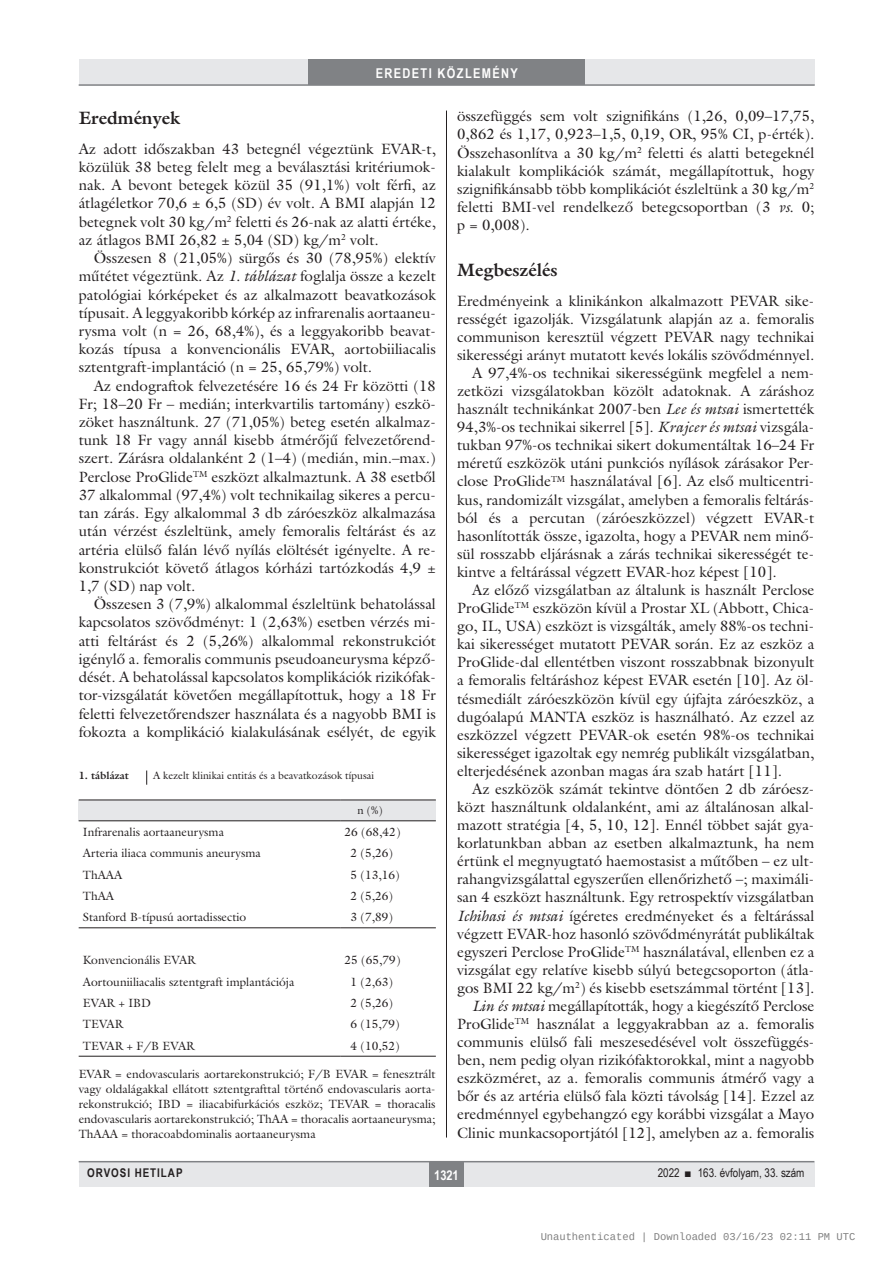
<style>
.page{position:relative;width:893px;height:1263px;background:#fff}
.page>*{position:absolute;margin:0;border:0;box-sizing:border-box;transform-origin:0 0}
.alcimbold{font:700 18px "Galliard Reg";color:#231f20}
.Body_Text{font:15px/18.1px "Galliard Reg";color:#231f20;text-align:justify}
.Body_tompa{font:15px/18.1px "Galliard Reg";color:#231f20;text-align:justify}
.t1{font:700 13.5px "Arial Narrow";letter-spacing:.1em;color:#fff}
.tompa_8_10{font:12px/15px "Galliard Reg";color:#231f20;text-align:justify}
.tabla{font:12px "Galliard Reg";color:#231f20}
.t2{font:12px "Arial Narrow";color:#231f20}
.t3{font:700 12px "Arial Narrow";letter-spacing:.08em;color:#231f20}
.tablafej{font:11.25px "Galliard Reg";color:#231f20}
.kepalairas2{font:10.5px "Galliard Reg";color:#231f20}
.t4{font:10.5px "Liberation Mono";color:rgb(0 0 0/.5)}
.kepalairas1{font:700 10.5px "Galliard Reg";color:#231f20}
.s1{font-style:italic}
</style>
<div class="page">
<div style="left:79px;top:1161px;width:735px;height:25px;background:#e6e7e9"></div>
<div style="left:429px;top:1161px;width:34px;height:25px;background:#808285"></div>
<hr style="left:79px;top:1161px;width:735px;height:1px;background:#808285">
<div style="left:79px;top:60px;width:735px;height:25px;background:#e6e7e9"></div>
<div style="left:308px;top:60px;width:277px;height:25px;background:#808285"></div>
<hr style="left:79px;top:84px;width:736px;height:2px;background:#808285">
<hr style="left:446px;top:111px;width:1px;height:1026px;background:#231f20">
<svg style="left:146px;top:770px;width:1px;height:15px"></svg>
<div style="left:79px;top:800px;width:357px;height:21px;background:#e6e7e9"></div>
<hr style="left:79px;top:799px;width:261px;height:1px;background:#231f20">
<hr style="left:340px;top:799px;width:96px;height:1px;background:#231f20">
<hr style="left:79px;top:820px;width:261px;height:1px;background:#231f20">
<hr style="left:340px;top:820px;width:96px;height:1px;background:#231f20">
<hr style="left:79px;top:927px;width:261px;height:1px;background:#231f20">
<hr style="left:340px;top:927px;width:96px;height:1px;background:#231f20">
<hr style="left:79px;top:1056px;width:261px;height:1px;background:#231f20">
<hr style="left:340px;top:1056px;width:96px;height:1px;background:#231f20">
<p class="t1" style="left:376px;top:63px;width:144px">EREDETI KÖZLEMÉNY</p>
<p class="alcimbold" style="left:79px;top:106px;width:103px">Eredmények</p>
<p class="Body_tompa" style="left:79px;top:139px;width:359px">Az adott időszakban 43 betegnél végeztünk EVAR-t, közülük 38 beteg felelt meg a beválasztási kritériumok&shy;nak. A bevont betegek közül 35 (91,1%) volt férfi, az átlagéletkor 70,6 ± 6,5 (SD) év volt. A BMI alapján 12 betegnek volt 30 kg/m<sup>2</sup> feletti és 26-nak az alatti értéke, az átlagos BMI 26,82 ± 5,04 (SD) kg/m<sup>2</sup> volt.</p>
<p class="Body_Text" style="left:79px;top:249px;width:359px;text-indent:15px">Összesen 8 (21,05%) sürgős és 30 (78,95%) elektív műtétet végeztünk. Az <span class="s1">1. táblázat</span> foglalja össze a kezelt patológiai kórképeket és az alkalmazott beavatkozások típusait. A leggyakoribb kórkép az infrarenalis aortaaneu&shy;rysma volt (n = 26, 68,4%), és a leggyakoribb beavat&shy;kozás típusa a konvencionális EVAR, aortobiiliacalis sztentgraft-implantáció (n = 25, 65,79%) volt.</p>
<p class="Body_Text" style="left:79px;top:376px;width:359px;text-indent:15px">Az endograftok felvezetésére 16 és 24 Fr közötti (18<br>Fr; 18–20 Fr – medián; interkvartilis tartomány) eszkö&shy;zöket használtunk. 27 (71,05%) beteg esetén alkalmaz&shy;tunk 18 Fr vagy annál kisebb átmérőjű felvezetőrend&shy;szert. Zárásra oldalanként 2 (1–4) (medián, min.–max.)<br>Perclose ProGlide<sup>TM</sup> eszközt alkalmaztunk. A 38 esetből 37 alkalommal (97,4%) volt technikailag sikeres a percu&shy;tan zárás. Egy alkalommal 3 db záróeszköz alkalmazása után vérzést észleltünk, amely femoralis feltárást és az artéria elülső falán lévő nyílás elöltését igényelte. A re&shy;konstrukciót követő átlagos kórházi tartózkodás 4,9 ± 1,7 (SD) nap volt.</p>
<p class="Body_Text" style="left:79px;top:595px;width:359px;text-indent:15px">Összesen 3 (7,9%) alkalommal észleltünk behatolással kapcsolatos szövődményt: 1 (2,63%) esetben vérzés mi&shy;atti feltárást és 2 (5,26%) alkalommal rekonstrukciót igénylő a. femoralis communis pseudoaneurysma képző&shy;dését. A behatolással kapcsolatos komplikációk rizikófak&shy;tor-vizsgálatát követően megállapítottuk, hogy a 18 Fr feletti felvezetőrendszer használata és a nagyobb BMI is fokozta a komplikáció kialakulásának esélyét, de egyik</p>
<p class="kepalairas1" style="left:79px;top:768px;width:52px">1. táblázat</p>
<p class="kepalairas2" style="left:153px;top:769px;width:223px">A kezelt klinikai entitás és a beavatkozások típusai</p>
<p class="tablafej" style="left:357px;top:803px;width:27px">n (%)</p>
<p class="tabla" style="left:83px;top:824px;width:143px">Infrarenalis aortaaneurysma</p>
<p class="tabla" style="left:344px;top:824px;width:58px">26 (68,42)</p>
<p class="tabla" style="left:83px;top:846px;width:179px">Arteria iliaca communis aneurysma</p>
<p class="tabla" style="left:350px;top:846px;width:44px">2 (5,26)</p>
<p class="tabla" style="left:83px;top:867px;width:41px">ThAAA</p>
<p class="tabla" style="left:350px;top:867px;width:51px">5 (13,16)</p>
<p class="tabla" style="left:83px;top:888px;width:33px">ThAA</p>
<p class="tabla" style="left:350px;top:888px;width:44px">2 (5,26)</p>
<p class="tabla" style="left:83px;top:910px;width:165px">Stanford B-típusú aortadissectio</p>
<p class="tabla" style="left:350px;top:910px;width:44px">3 (7,89)</p>
<p class="tabla" style="left:83px;top:953px;width:114px">Konvencionális EVAR</p>
<p class="tabla" style="left:344px;top:953px;width:58px">25 (65,79)</p>
<p class="tabla" style="left:83px;top:974px;width:213px">Aortouniiliacalis sztentgraft implantációja</p>
<p class="tabla" style="left:350px;top:974px;width:44px">1 (2,63)</p>
<p class="tabla" style="left:83px;top:995px;width:70px">EVAR + IBD</p>
<p class="tabla" style="left:350px;top:995px;width:44px">2 (5,26)</p>
<p class="tabla" style="left:83px;top:1017px;width:42px">TEVAR</p>
<p class="tabla" style="left:350px;top:1017px;width:51px">6 (15,79)</p>
<p class="tabla" style="left:83px;top:1038px;width:113px">TEVAR + F/B EVAR</p>
<p class="tabla" style="left:350px;top:1038px;width:51px">4 (10,52)</p>
<p class="tompa_8_10" style="left:79px;top:1066px;width:358px">EVAR = endovascularis aortarekonstrukció; F/B EVAR = fenesztrált vagy oldalágakkal ellátott sztentgrafttal történő endovascularis aorta&shy;rekonstrukció; IBD = iliacabifurkációs eszköz; TEVAR = thoracalis endovascularis aortarekonstrukció; ThAA = thoracalis aortaaneurysma; ThAAA = thoracoabdominalis aortaaneurysma</p>
<p class="Body_Text" style="left:457px;top:107px;width:359px">összefüggés sem volt szignifikáns (1,26, 0,09–17,75, 0,862 és 1,17, 0,923–1,5, 0,19, OR, 95% CI, p-érték).<br>Összehasonlítva a 30 kg/m<sup>2</sup> feletti és alatti betegeknél kialakult komplikációk számát, megállapítottuk, hogy szignifikánsabb több komplikációt észleltünk a 30 kg/m<sup>2 </sup>feletti BMI-vel rendelkező betegcsoportban (3 <span class="s1">vs.</span> 0; p = 0,008).</p>
<p class="alcimbold" style="left:457px;top:258px;width:102px">Megbeszélés</p>
<p class="Body_tompa" style="left:457px;top:291px;width:359px">Eredményeink a klinikánkon alkalmazott PEVAR sike&shy;rességét igazolják. Vizsgálatunk alapján az a. femoralis communison keresztül végzett PEVAR nagy technikai sikerességi arányt mutatott kevés lokális szövődménnyel.</p>
<p class="Body_Text" style="left:457px;top:364px;width:359px;text-indent:15px">A 97,4%-os technikai sikerességünk megfelel a nem&shy;zetközi vizsgálatokban közölt adatoknak. A záráshoz használt technikánkat 2007-ben <span class="s1">Lee és mtsai</span> ismertették 94,3%-os technikai sikerrel [5]. <span class="s1">Krajcer és mtsai</span> vizsgála&shy;tukban 97%-os technikai sikert dokumentáltak 16–24 Fr méretű eszközök utáni punkciós nyílások zárásakor Per&shy;close ProGlide<sup>TM</sup> használatával [6]. Az első multicentri&shy;kus, randomizált vizsgálat, amelyben a femoralis feltárás&shy;ból és a percutan (záróeszközzel) végzett EVAR-t hasonlították össze, igazolta, hogy a PEVAR nem minő&shy;sül rosszabb eljárásnak a zárás technikai sikerességét te&shy;kintve a feltárással végzett EVAR-hoz képest [10].</p>
<p class="Body_Text" style="left:457px;top:581px;width:359px;text-indent:15px">Az előző vizsgálatban az általunk is használt Perclose ProGlide<sup>TM</sup> eszközön kívül a Prostar XL (Abbott, Chica&shy;go, IL, USA) eszközt is vizsgálták, amely 88%-os techni&shy;kai sikerességet mutatott PEVAR során. Ez az eszköz a ProGlide-dal ellentétben viszont rosszabbnak bizonyult a femoralis feltáráshoz képest EVAR esetén [10]. Az öl&shy;tésmediált záróeszközön kívül egy újfajta záróeszköz, a dugóalapú MANTA eszköz is használható. Az ezzel az eszközzel végzett PEVAR-ok esetén 98%-os technikai sikerességet igazoltak egy nemrég publikált vizsgálatban, elterjedésének azonban magas ára szab határt [11].</p>
<p class="Body_Text" style="left:457px;top:779px;width:359px;text-indent:15px">Az eszközök számát tekintve döntően 2 db záróesz&shy;közt használtunk oldalanként, ami az általánosan alkal&shy;mazott stratégia [4, 5, 10, 12]. Ennél többet saját gya&shy;korlatunkban abban az esetben alkalmaztunk, ha nem értünk el megnyugtató haemostasist a műtőben – ez ult&shy;rahangvizsgálattal egyszerűen ellenőrizhető –; maximáli&shy;san 4 eszközt használtunk. Egy retrospektív vizsgálatban <span class="s1">Ichihasi és mtsai</span> ígéretes eredményeket és a feltárással végzett EVAR-hoz hasonló szövődményrátát publikáltak egyszeri Perclose ProGlide<sup>TM</sup> használatával, ellenben ez a vizsgálat egy relatíve kisebb súlyú betegcsoporton (átla&shy;gos BMI 22 kg/m<sup>2</sup>) és kisebb esetszámmal történt [13].</p>
<p class="Body_Text" style="left:457px;top:996px;width:359px;text-indent:15px"><span class="s1">Lin és mtsai</span> megállapították, hogy a kiegészítő Perclose ProGlide<sup>TM</sup> használat a leggyakrabban az a. femoralis communis elülső fali meszesedésével volt összefüggés&shy;ben, nem pedig olyan rizikófaktorokkal, mint a nagyobb eszközméret, az a. femoralis communis átmérő vagy a bőr és az artéria elülső fala közti távolság [14]. Ezzel az eredménnyel egybehangzó egy korábbi vizsgálat a Mayo Clinic munkacsoportjától [12], amelyben az a. femoralis</p>
<p class="t3" style="left:87px;top:1164px;width:97px">ORVOSI HETILAP</p>
<p class="t1" style="left:434px;top:1165px;width:26px">1321</p>
<p class="t2" style="left:658px;top:1164px;width:148px">2022 ■ 163. évfolyam, 33. szám</p>
<p class="t4" style="left:540px;top:1232px;width:316px">Unauthenticated | Downloaded 03/16/23 02:11 PM UTC</p>
</div>
